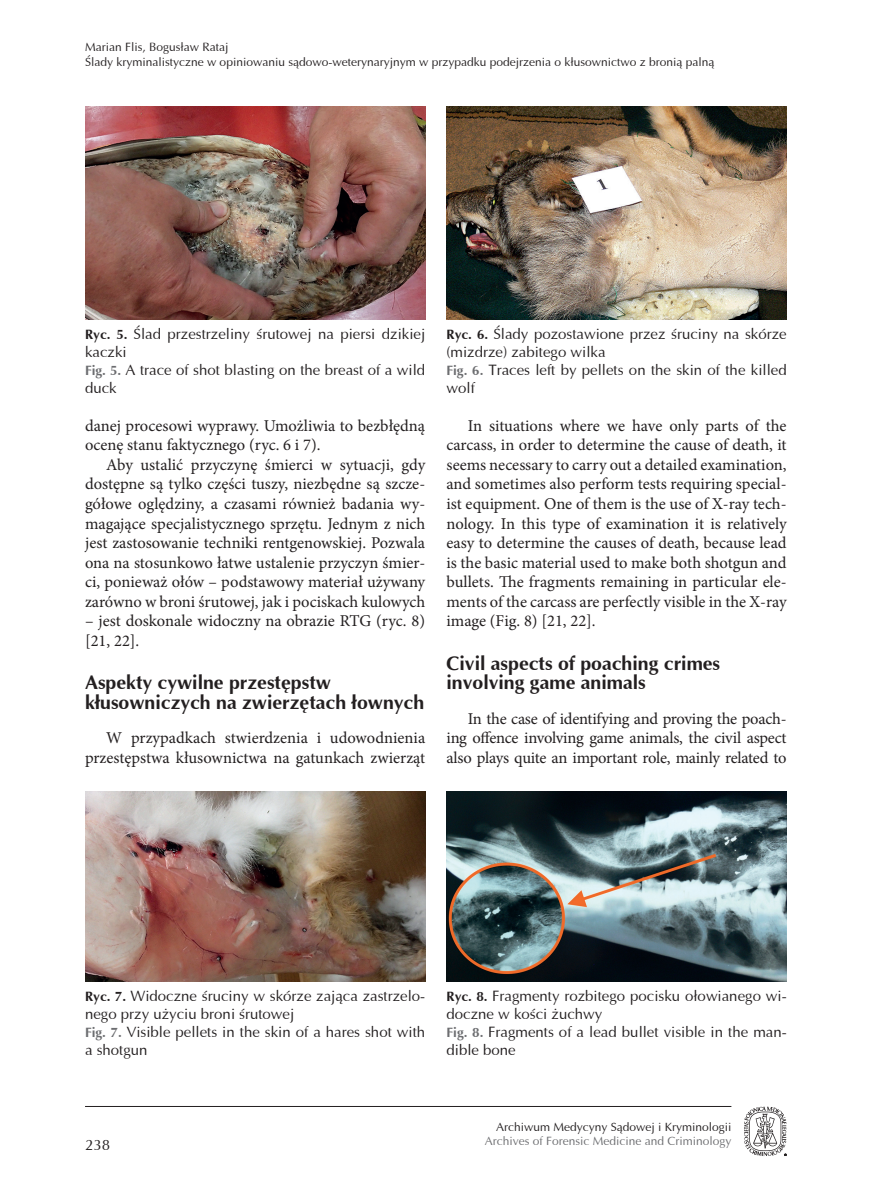
<style>
.page{position:relative;width:893px;height:1191px;background:#fff}
.page>*{position:absolute;margin:0;border:0;box-sizing:border-box;transform-origin:0 0}
.srodtytul_1{font:700 19.5px/19.5px "Ottawa";color:#231f20}
.tekst{font:16.5px/19.5px "Minion Pro";color:#231f20;text-align:justify}
.tabela_rycina_podpis{font:15px/18px "Ottawa";color:#231f20}
.t1{font:12px/14.4px "Ottawa";color:#231f20}
.t2{font:12px "Ottawa";color:#6c6d70}
.s1{font-weight:700;font-size:13.5px}
.s2{font-weight:700;font-size:13.5px;color:#6c6d70}
</style>
<div class="page">
<hr style="left:85px;top:1106px;width:646px;height:1px;background:#231f20">
<svg style="left:744px;top:1106px;width:43px;height:50px"></svg>
<img style="left:85px;top:106px;width:340px;height:214px">
<img style="left:446px;top:106px;width:341px;height:214px">
<img style="left:85px;top:791px;width:340px;height:190px">
<img style="left:446px;top:791px;width:341px;height:190px">
<p class="t1" style="left:85px;top:40px;width:631px">Marian Flis, Bogusław Rataj<br>Ślady kryminalistyczne w opiniowaniu sądowo-weterynaryjnym w przypadku podejrzenia o kłusownictwo z bronią palną</p>
<p class="tabela_rycina_podpis" style="left:85px;top:325px;width:342px"><span class="s1">Ryc. 5.</span> Ślad przestrzeliny śrutowej na piersi dzikiej kaczki</p>
<p class="tabela_rycina_podpis" style="left:85px;top:361px;width:342px"><span class="s2">Fig. 5.</span> A trace of shot blasting on the breast of a wild duck</p>
<p class="tekst" style="left:85px;top:416px;width:342px">danej procesowi wyprawy. Umożliwia to bezbłędną ocenę stanu faktycznego (ryc. 6 i 7).</p>
<p class="tekst" style="left:85px;top:455px;width:342px;text-indent:21px">Aby ustalić przyczynę śmierci w sytuacji, gdy dostępne są tylko części tuszy, niezbędne są szcze&shy;gółowe oględziny, a czasami również badania wy&shy;magające specjalistycznego sprzętu. Jednym z nich jest zastosowanie techniki rentgenowskiej. Pozwala ona na stosunkowo łatwe ustalenie przyczyn śmier&shy;ci, ponieważ ołów – podstawowy materiał używany zarówno w broni śrutowej, jak i pociskach kulowych</p>
<p class="tekst" style="left:85px;top:611px;width:342px">– jest doskonale widoczny na obrazie RTG (ryc. 8) [21, 22].</p>
<p class="srodtytul_1" style="left:85px;top:672px;width:341px">Aspekty cywilne przestępstw kłusowniczych na zwierzętach łownych</p>
<p class="tekst" style="left:85px;top:728px;width:342px;text-align:right">W przypadkach stwierdzenia i udowodnienia przestępstwa kłusownictwa na gatunkach zwierząt</p>
<p class="tabela_rycina_podpis" style="left:446px;top:325px;width:342px"><span class="s1">Ryc. 6.</span> Ślady pozostawione przez śruciny na skórze (mizdrze) zabitego wilka</p>
<p class="tabela_rycina_podpis" style="left:446px;top:361px;width:342px"><span class="s2">Fig. 6.</span> Traces left by pellets on the skin of the killed wolf</p>
<p class="tekst" style="left:446px;top:416px;width:342px;text-indent:21px">In situations where we have only parts of the carcass, in order to determine the cause of death, it seems necessary to carry out a detailed examination, and sometimes also perform tests requiring special&shy;ist equipment. One of them is the use of X-ray tech&shy;nology. In this type of examination it is relatively easy to determine the causes of death, because lead is the basic material used to make both shotgun and bullets. The fragments remaining in particular ele&shy;ments of the carcass are perfectly visible in the X-ray image (Fig. 8) [21, 22].</p>
<p class="srodtytul_1" style="left:446px;top:653px;width:275px">Civil aspects of poaching crimes involving game animals</p>
<p class="tekst" style="left:446px;top:708px;width:342px;text-indent:21px">In the case of identifying and proving the poach&shy;ing offence involving game animals, the civil aspect also plays quite an important role, mainly related to</p>
<p class="tabela_rycina_podpis" style="left:85px;top:986px;width:342px"><span class="s1">Ryc. 7.</span> Widoczne śruciny w skórze zająca zastrzelo&shy;nego przy użyciu broni śrutowej</p>
<p class="tabela_rycina_podpis" style="left:85px;top:1022px;width:342px"><span class="s2">Fig. 7.</span> Visible pellets in the skin of a hares shot with a shotgun</p>
<p class="tabela_rycina_podpis" style="left:446px;top:986px;width:342px"><span class="s1">Ryc. 8.</span> Fragmenty rozbitego pocisku ołowianego wi&shy;doczne w kości żuchwy</p>
<p class="tabela_rycina_podpis" style="left:446px;top:1022px;width:342px"><span class="s2">Fig. 8.</span> Fragments of a lead bullet visible in the man&shy;dible bone</p>
<p class="tabela_rycina_podpis" style="left:85px;top:1136px;width:27px">238</p>
<p class="t1" style="left:496px;top:1119px;width:237px">Archiwum Medycyny Sądowej i Kryminologii</p>
<p class="t2" style="left:485px;top:1134px;width:248px">Archives of Forensic Medicine and Criminology</p>
</div>
